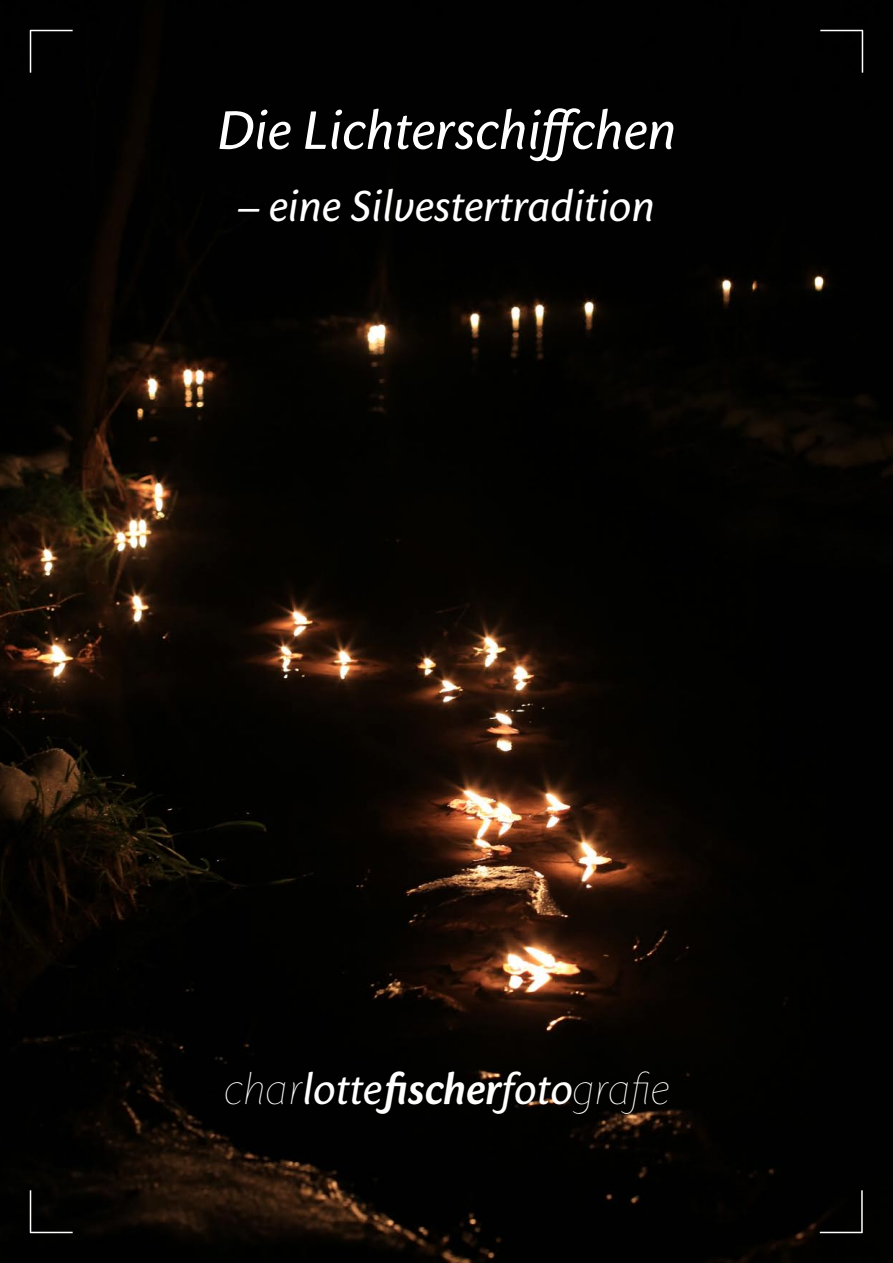
<style>
.page{position:relative;width:893px;height:1263px;background:#fff}
.page>*{position:absolute;margin:0;border:0;box-sizing:border-box;transform-origin:0 0}
.t1{font:italic 53.4px "Sharik Sans";color:#fff}
.t2{font:italic 100 42.9px "Sharik Sans";letter-spacing:-.01em;color:#fff}
.t3{font:italic 42.9px "Sharik Sans";color:#fff}
.s1{font-weight:400}
.s2{font-weight:600}
</style>
<div class="page">
<img style="left:0;top:0;width:893px;height:1263px">
<hr style="left:30px;top:30px;width:43px;height:1px;background:#fff">
<hr style="left:30px;top:30px;width:1px;height:43px;background:#fff">
<hr style="left:30px;top:1232px;width:43px;height:1px;background:#fff">
<hr style="left:30px;top:1190px;width:1px;height:43px;background:#fff">
<hr style="left:820px;top:30px;width:43px;height:1px;background:#fff">
<hr style="left:862px;top:30px;width:1px;height:43px;background:#fff">
<hr style="left:820px;top:1232px;width:42px;height:1px;background:#fff">
<hr style="left:861px;top:1190px;width:2px;height:43px;background:#fff">
<p class="t1" style="left:217px;top:93px;width:461px">Die Lichterschiffchen</p>
<p class="t3" style="left:238px;top:176px;width:418px">– eine Silvestertradition</p>
<p class="t2" style="left:224px;top:1061px;width:447px">char<span class="s1">lotte</span> <span class="s2">fischer</span><span class="s1">foto</span>grafie</p>
</div>
